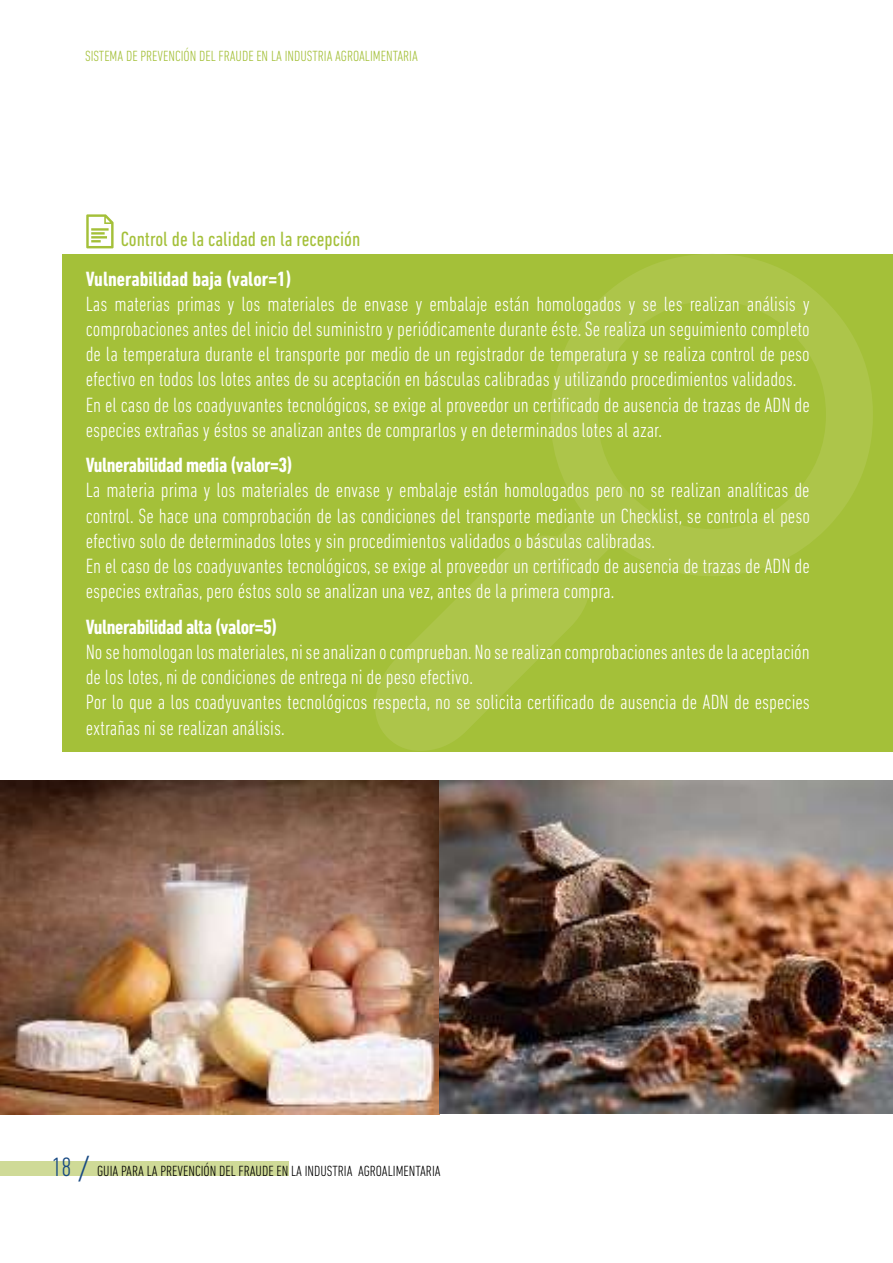
<style>
.page{position:relative;width:893px;height:1263px;background:#fff}
.page>*{position:absolute;margin:0;border:0;box-sizing:border-box;transform-origin:0 0}
.t1{font:300 condensed 21px/25.2px "DIN Next LT Pro";color:#fff}
.t2{font:700 condensed 21px "DIN Next LT Pro";letter-spacing:-.02em;color:#fff}
.t3{font:condensed 21px "DIN Next LT Pro";color:#a4c039}
.t4{font:700 condensed 21px "DIN Next LT Pro";color:#fff}
.t5{font:300 condensed 15px "DIN Next LT Pro";color:#000}
.t6{font:300 condensed 15px "DIN Next LT Pro";color:#a4c039}
.s1{font-size:27px;color:#164882}
.s2{font-family:"Georgia";font-weight:400;font-stretch:normal;font-size:27px;color:#164882}
</style>
<div class="page">
<div style="left:62px;top:254px;width:831px;height:497px;background:#a4c039"></div>
<svg style="left:374px;top:254px;width:499px;height:498px"></svg>
<div style="left:0;top:1161px;width:289px;height:15px;background:#cfda97"></div>
<svg style="left:86px;top:214px;width:28px;height:34px"></svg>
<img style="left:0;top:781px;width:893px;height:333px">
<p class="t6" style="left:85px;top:47px;width:334px">SISTEMA DE PREVENCIÓN DEL FRAUDE EN LA INDUSTRIA AGROALIMENTARIA</p>
<p class="t3" style="left:121px;top:227px;width:241px">Control de la calidad en la recepción</p>
<p class="t4" style="left:86px;top:267px;width:207px">Vulnerabilidad baja (valor=1)</p>
<p class="t1" style="left:86px;top:291px;width:726px">Las materias primas y los materiales de envase y embalaje están homologados y se les realizan análisis y comprobaciones antes del inicio del suministro y periódicamente durante éste. Se realiza un seguimiento completo de la temperatura durante el transporte por medio de un registrador de temperatura y se realiza control de peso efectivo en todos los lotes antes de su aceptación en básculas calibradas y utilizando procedimientos validados.<br>En el caso de los coadyuvantes tecnológicos, se exige al proveedor un certificado de ausencia de trazas de ADN de especies extrañas y éstos se analizan antes de comprarlos y en determinados lotes al azar.</p>
<p class="t2" style="left:86px;top:453px;width:208px">Vulnerabilidad media (valor=3)</p>
<p class="t1" style="left:86px;top:478px;width:726px">La materia prima y los materiales de envase y embalaje están homologados pero no se realizan analíticas de control. Se hace una comprobación de las condiciones del transporte mediante un Checklist, se controla el peso efectivo solo de determinados lotes y sin procedimientos validados o básculas calibradas.<br>En el caso de los coadyuvantes tecnológicos, se exige al proveedor un certificado de ausencia de trazas de ADN de especies extrañas, pero éstos solo se analizan una vez, antes de la primera compra.</p>
<p class="t2" style="left:86px;top:615px;width:193px">Vulnerabilidad alta (valor=5)</p>
<p class="t1" style="left:86px;top:639px;width:726px">No se homologan los materiales, ni se analizan o comprueban. No se realizan comprobaciones antes de la aceptación de los lotes, ni de condiciones de entrega ni de peso efectivo.<br>Por lo que a los coadyuvantes tecnológicos respecta, no se solicita certificado de ausencia de ADN de especies extrañas ni se realizan análisis.</p>
<p class="t5" style="left:51px;top:1162px;width:391px"><span class="s1">18</span> <span class="s2">/</span> GUIA PARA LA PREVENCIÓN DEL FRAUDE EN LA INDUSTRIA AGROALIMENTARIA</p>
</div>
